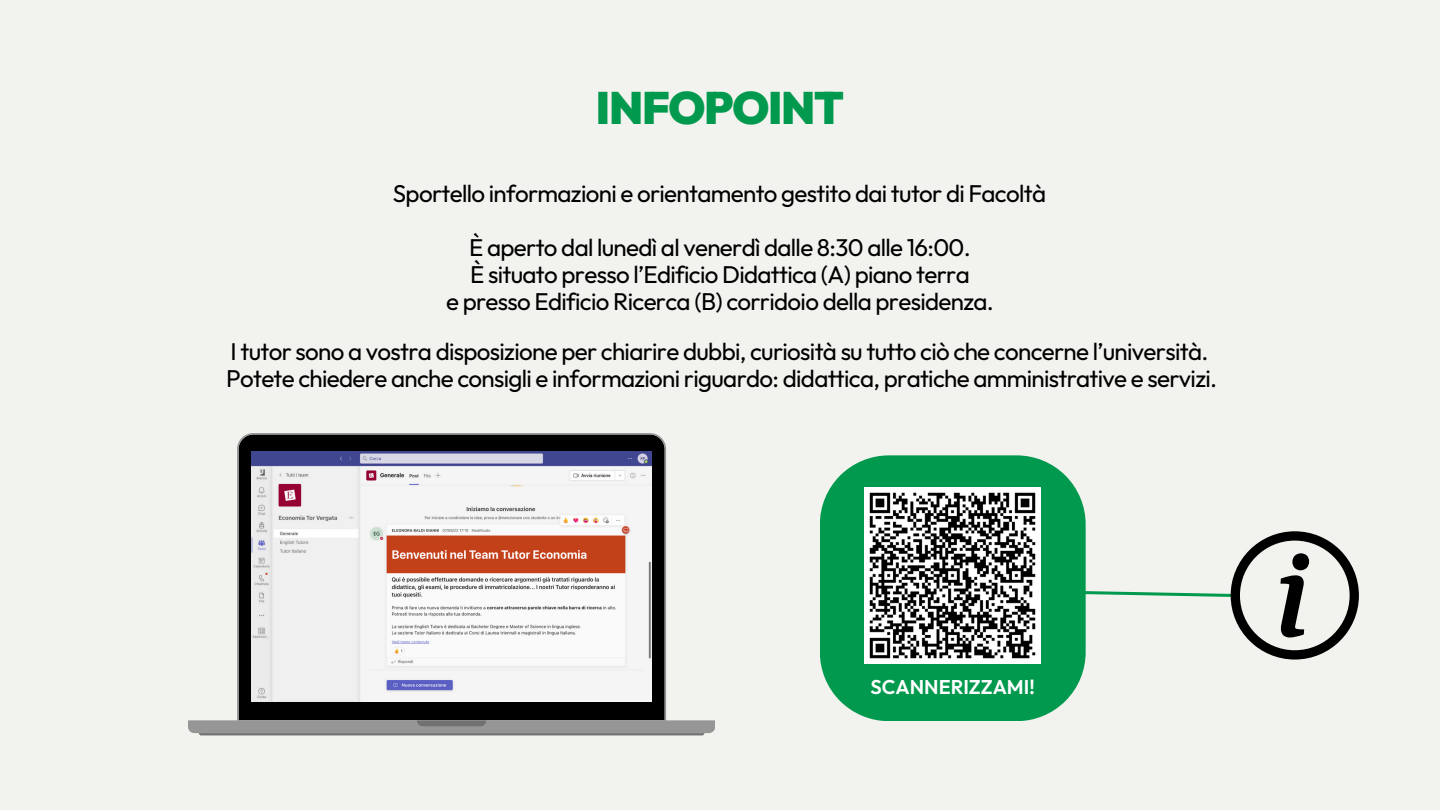
<style>
.page{position:relative;width:1440px;height:810px;background:#f2f2ee}
.page>*{position:absolute;margin:0;border:0;box-sizing:border-box;transform-origin:0 0}
.t1{font:900 45.2px "Outfit";letter-spacing:-.03em;color:#00994d}
.t2{font:24.2px/27px "Outfit";letter-spacing:-.03em;color:#000}
.t3{font:600 19.9px "Outfit";color:#fff}
</style>
<div class="page">
<svg style="left:1086px;top:531px;width:273px;height:129px"></svg>
<svg style="left:188px;top:433px;width:527px;height:300px"></svg>
<svg style="left:417px;top:720px;width:70px;height:7px"></svg>
<svg style="left:199px;top:733px;width:505px;height:2px"></svg>
<img style="left:252px;top:451px;width:400px;height:251px">
<svg style="left:820px;top:455px;width:266px;height:266px;background:#1aa25e"></svg>
<img style="left:865px;top:487px;width:176px;height:176px">
<h2 class="t1" style="left:596px;top:79px;width:250px">INFOPOINT</h2>
<h1 class="t2" style="left:393px;top:179px;width:655px">Sportello informazioni e orientamento gestito dai tutor di Facoltà</h1>
<h2 class="t2" style="left:446px;top:233px;width:549px;text-align:center">È aperto dal lunedì al venerdì dalle 8:30 alle 16:00.<br>È situato presso l’Edificio Didattica (A) piano terra<br>e presso Edificio Ricerca (B) corridoio della presidenza.</h2>
<h2 class="t2" style="left:226px;top:337px;width:993px">I tutor sono a vostra disposizione per chiarire dubbi, curiosità su tutto ciò che concerne l’università.<br>Potete chiedere anche consigli e informazioni riguardo: didattica, pratiche amministrative e servizi.</h2>
<p class="t3" style="left:871px;top:674px;width:166px">SCANNERIZZAMI!</p>
</div>
